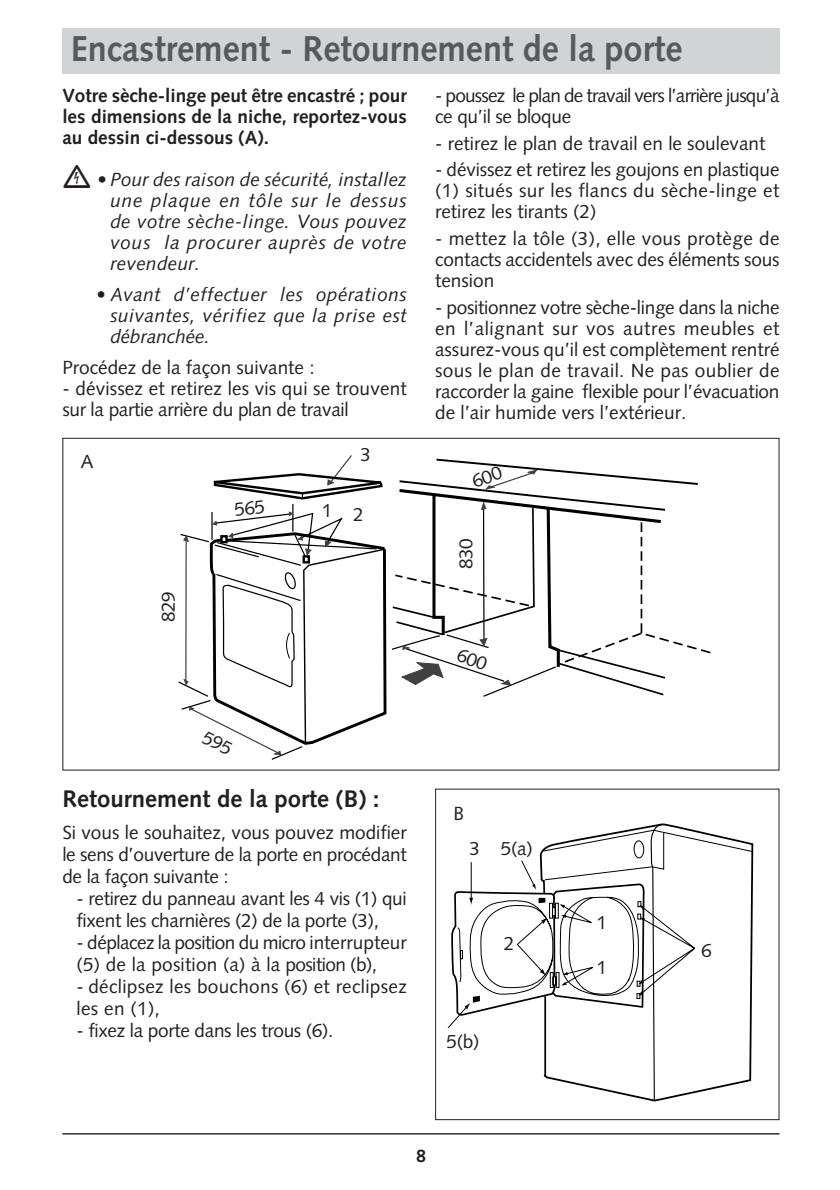
<style>
.page{position:relative;width:840px;height:1190px;background:#fff}
.page>*{position:absolute;margin:0;border:0;box-sizing:border-box;transform-origin:0 0}
.t1{font:700 36px "Syntax";color:#58595b;scale:.95 1}
.t2{font:700 24px "Syntax";color:#231f20}
.t3{font:19px/21px "Syntax";letter-spacing:-.01em;color:#231f20;text-align:justify}
.t4{font:italic 19px/21px "Syntax";letter-spacing:.025em;color:#231f20;text-align:justify}
.t5{font:700 19px/21px "Syntax";color:#231f20;text-align:justify}
.t6{font:19px/21px "Syntax";letter-spacing:.01em;color:#231f20}
.t7{font:19px/21px "Syntax";letter-spacing:-.04em;color:#231f20}
.t8{font:19px/22px "Syntax";letter-spacing:.015em;color:#231f20}
.t9{font:18.8px "Syntax";letter-spacing:-.015em;color:#231f20}
.t10{font:700 18px "Syntax";color:#231f20}
</style>
<div class="page">
<div style="left:62px;top:28px;width:718px;height:46px;background:#d1d3d4"></div>
<hr style="left:62px;top:1133px;width:718px;height:2px;background:#231f20">
<svg style="left:447px;top:823px;width:306px;height:279px"></svg>
<div style="left:435px;top:789px;width:345px;height:331px;border:1px solid #231f20"></div>
<svg style="left:180px;top:455px;width:518px;height:305px"></svg>
<h1 class="t1" style="left:71px;top:34px;width:645px">Encastrement - Retournement de la porte</h1>
<p class="t5" style="left:62px;top:87px;width:346px">Votre sèche-linge peut être encastré ; pour les dimensions de la niche, reportez-vous au dessin ci-dessous (A).</p>
<p class="t4" style="left:110px;top:171px;width:298px;text-indent:-13px">• Pour des raison de sécurité, installez une plaque en tôle sur le dessus de votre sèche-linge. Vous pouvez vous la procurer auprès de votre revendeur.</p>
<p class="t4" style="left:110px;top:286px;width:298px;text-indent:-14px">• Avant d’effectuer les opérations suivantes, vérifiez que la prise est débranchée.</p>
<p class="t3" style="left:62px;top:359px;width:254px">Procédez de la façon suivante :</p>
<p class="t6" style="left:62px;top:380px;width:346px">- dévissez et retirez les vis qui se trouvent sur la partie arrière du plan de travail</p>
<p class="t7" style="left:435px;top:87px;width:346px">- poussez le plan de travail vers l’arrière jusqu’à ce qu’il se bloque</p>
<p class="t3" style="left:435px;top:135px;width:332px">- retirez le plan de travail en le soulevant</p>
<p class="t3" style="left:435px;top:161px;width:346px">- dévissez et retirez les goujons en plastique (1) situés sur les flancs du sèche-linge et retirez les tirants (2)</p>
<p class="t3" style="left:435px;top:230px;width:346px">- mettez la tôle (3), elle vous protège de contacts accidentels avec des éléments sous tension</p>
<p class="t3" style="left:435px;top:299px;width:346px">- positionnez votre sèche-linge dans la niche en l’alignant sur vos autres meubles et assurez-vous qu’il est complètement rentré sous le plan de travail. Ne pas oublier de raccorder la gaine flexible pour l’évacuation de l’air humide vers l’extérieur.</p>
<p class="t3" style="left:81px;top:453px;width:14px">A</p>
<p class="t9" style="left:161px;top:622px;width:32px;rotate:-90deg">829</p>
<p class="t9" style="left:322px;top:503px;width:12px">1</p>
<p class="t9" style="left:361px;top:447px;width:12px">3</p>
<p class="t9" style="left:353px;top:507px;width:12px">2</p>
<p class="t9" style="left:458px;top:569px;width:32px;rotate:-90deg">830</p>
<p class="t2" style="left:62px;top:789px;width:319px">Retournement de la porte (B) :</p>
<p class="t3" style="left:62px;top:823px;width:346px;line-height:22px">Si vous le souhaitez, vous pouvez modifier le sens d’ouverture de la porte en procédant de la façon suivante :</p>
<p class="t3" style="left:77px;top:889px;width:332px;line-height:22px">- retirez du panneau avant les 4 vis (1) qui fixent les charnières (2) de la porte (3),</p>
<p class="t3" style="left:77px;top:933px;width:332px;line-height:22px">- déplacez la position du micro interrupteur (5) de la position (a) à la position (b),</p>
<p class="t8" style="left:77px;top:977px;width:332px">- déclipsez les bouchons (6) et reclipsez les en (1),</p>
<p class="t3" style="left:77px;top:1021px;width:258px">- fixez la porte dans les trous (6).</p>
<p class="t3" style="left:454px;top:804px;width:12px">B</p>
<p class="t3" style="left:470px;top:840px;width:65px">3 5(a)</p>
<p class="t3" style="left:504px;top:935px;width:12px">2</p>
<p class="t3" style="left:447px;top:1033px;width:34px">5(b)</p>
<p class="t10" style="left:416px;top:1149px;width:12px">8</p>
<p class="t3" style="left:597px;top:913px;width:12px">1</p>
<p class="t3" style="left:597px;top:958px;width:12px">1</p>
<p class="t3" style="left:701px;top:942px;width:12px">6</p>
</div>
